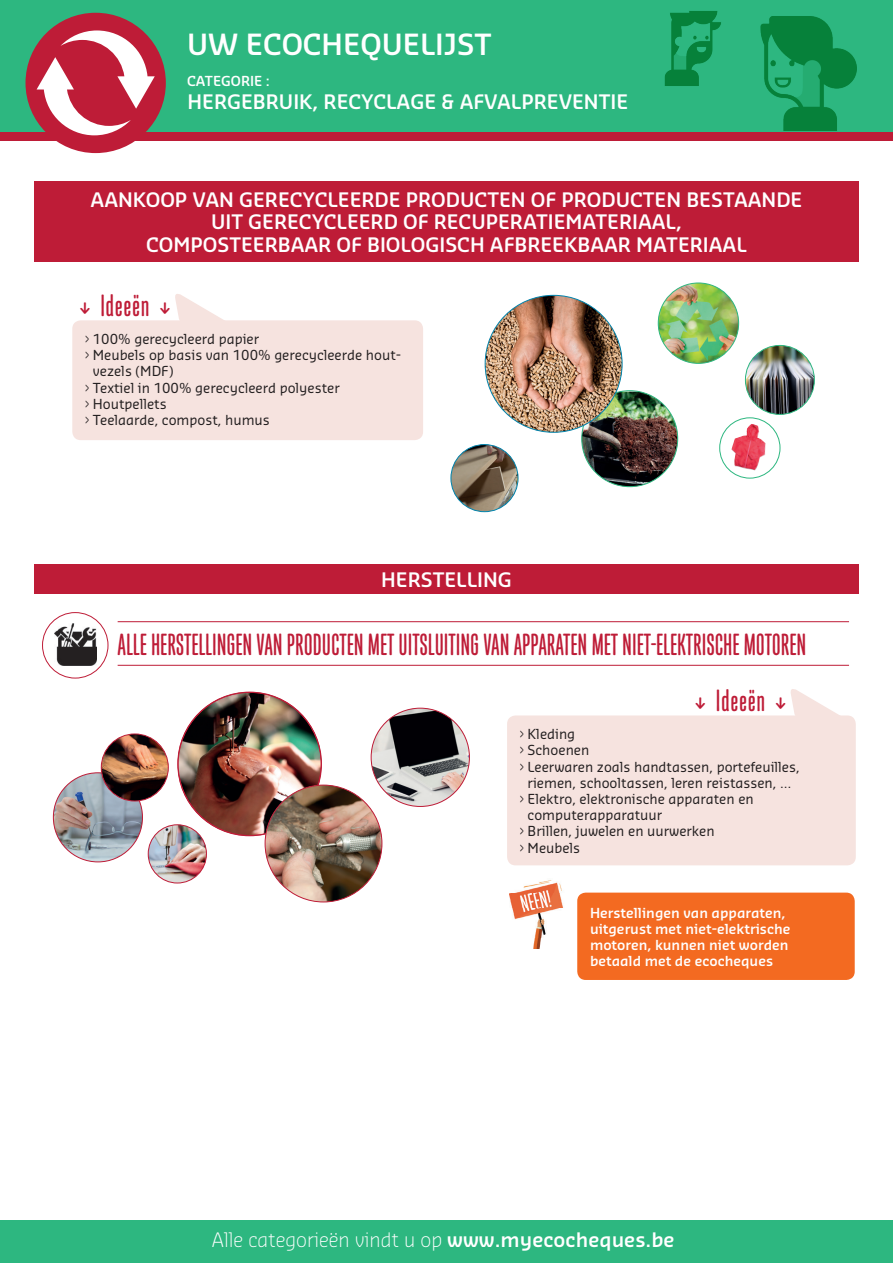
<style>
.page{position:relative;width:893px;height:1263px;background:#fff}
.page>*{position:absolute;margin:0;border:0;box-sizing:border-box;transform-origin:0 0}
.t1{font:700 30px/55.8px "Hand Gothic";color:#be1c37}
.t2{font:600 28.5px "Sansa Pro";color:#fff}
.t3{font:600 19.5px/22.5px "Sansa Pro";color:#fff;text-align:center}
.t4{font:300 19.5px "Sansa Pro";color:#fff}
.t5{font:13.5px "Sansa Pro";color:#231f20;scale:.5 1}
.t6{font:600 13.5px/16.2px "Sansa Pro";color:#fff}
.t7{font:13.5px "Sansa Pro";color:#231f20}
.s1{font-weight:600}
</style>
<div class="page">
<div style="left:0;top:0;width:893px;height:132px;background:#2db780"></div>
<div style="left:0;top:132px;width:893px;height:8px;background:#be1c37"></div>
<div style="left:26px;top:13px;width:140px;height:140px;background:#be1c37;border-radius:50%"></div>
<svg style="left:37px;top:30px;width:118px;height:105px"></svg>
<div style="left:0;top:1220px;width:893px;height:43px;background:#2db780"></div>
<img style="left:760px;top:16px;width:96px;height:115px">
<img style="left:664px;top:11px;width:57px;height:75px">
<div style="left:507px;top:715px;width:349px;height:150px;background:#f6e3df;border-radius:9px"></div>
<img style="left:54px;top:624px;width:42px;height:41px">
<div style="left:42px;top:612px;width:66px;height:66px;border:1px solid #be1c37;border-radius:50%"></div>
<svg style="left:789px;top:689px;width:63px;height:28px"></svg>
<img style="left:509px;top:880px;width:54px;height:68px">
<div style="left:577px;top:893px;width:278px;height:87px;background:#f36a21;border-radius:9px"></div>
<img style="left:658px;top:283px;width:81px;height:80px;border-radius:40px">
<div style="left:658px;top:283px;width:81px;height:81px;border:1px solid #2db780;border-radius:50%"></div>
<img style="left:745px;top:345px;width:69px;height:69px;border-radius:34px">
<div style="left:745px;top:345px;width:70px;height:70px;border:1px solid #2db780;border-radius:50%"></div>
<svg style="left:720px;top:418px;width:60px;height:60px"></svg>
<div style="left:719px;top:418px;width:61px;height:60px;border:1px solid #2db780;border-radius:50%"></div>
<img style="left:582px;top:392px;width:96px;height:95px">
<div style="left:72px;top:320px;width:351px;height:120px;background:#f6e3df;border-radius:9px"></div>
<svg style="left:174px;top:294px;width:62px;height:27px"></svg>
<div style="left:34px;top:181px;width:825px;height:80px;background:#be1c37"></div>
<div style="left:34px;top:564px;width:825px;height:30px;background:#be1c37"></div>
<img style="left:485px;top:295px;width:137px;height:137px;border-radius:68px">
<hr style="left:118px;top:665px;width:731px;height:1px;background:#be1c37">
<hr style="left:118px;top:621px;width:731px;height:1px;background:#be1c37">
<img style="left:178px;top:692px;width:143px;height:143px;border-radius:72px">
<img style="left:53px;top:773px;width:89px;height:89px;border-radius:45px">
<img style="left:265px;top:785px;width:117px;height:117px;border-radius:58px">
<img style="left:148px;top:825px;width:58px;height:58px;border-radius:29px">
<div style="left:148px;top:824px;width:59px;height:59px;border:1px solid #be1c37;border-radius:50%"></div>
<img style="left:101px;top:734px;width:67px;height:67px;border-radius:34px">
<div style="left:101px;top:734px;width:68px;height:67px;border:1px solid #be1c37;border-radius:50%"></div>
<img style="left:451px;top:445px;width:67px;height:67px;border-radius:34px">
<div style="left:451px;top:444px;width:67px;height:68px;border:1px solid #0083ac;border-radius:50%"></div>
<img style="left:371px;top:708px;width:98px;height:98px;border-radius:49px">
<h2 class="t2" style="left:187px;top:25px;width:306px">UW ECOCHEQUELIJST</h2>
<p class="t6" style="left:187px;top:73px;width:84px">CATEGORIE :</p>
<h3 class="t3" style="left:188px;top:90px;width:442px">HERGEBRUIK, RECYCLAGE &amp; AFVALPREVENTIE</h3>
<h3 class="t3" style="left:91px;top:188px;width:713px">AANKOOP VAN GERECYCLEERDE PRODUCTEN OF PRODUCTEN BESTAANDE<br>UIT GERECYCLEERD OF RECUPERATIEMATERIAAL,<br>COMPOSTEERBAAR OF BIOLOGISCH AFBREEKBAAR MATERIAAL</h3>
<h1 class="t1" style="left:80px;top:278px;width:92px">↓ Ideeën ↓</h1>
<p class="t5" style="left:85px;top:330px;width:350px">&gt; 100% gerecycleerd papier</p>
<p class="t5" style="left:85px;top:346px;width:634px">&gt; Meubels op basis van 100% gerecycleerde hout-</p>
<p class="t7" style="left:93px;top:363px;width:82px">vezels (MDF)</p>
<p class="t5" style="left:85px;top:379px;width:511px">&gt; Textiel in 100% gerecycleerd polyester</p>
<p class="t5" style="left:85px;top:395px;width:165px">&gt; Houtpellets</p>
<p class="t5" style="left:85px;top:411px;width:371px">&gt; Teelaarde, compost, humus</p>
<h3 class="t3" style="left:381px;top:568px;width:132px">HERSTELLING</h3>
<h1 class="t1" style="left:695px;top:618px;width:113px;text-indent:-578px">ALLE HERSTELLINGEN VAN PRODUCTEN MET UITSLUITING VAN APPARATEN MET NIET-ELEKTRISCHE MOTOREN ↓ Ideeën ↓</h1>
<p class="t5" style="left:520px;top:725px;width:112px">&gt; Kleding</p>
<p class="t5" style="left:520px;top:741px;width:141px">&gt; Schoenen</p>
<p class="t5" style="left:520px;top:758px;width:561px">&gt; Leerwaren zoals handtassen, portefeuilles,</p>
<p class="t7" style="left:528px;top:774px;width:265px">riemen, schooltassen, leren reistassen, …</p>
<p class="t5" style="left:520px;top:790px;width:469px">&gt; Elektro, elektronische apparaten en</p>
<p class="t7" style="left:528px;top:806px;width:136px">computerapparatuur</p>
<p class="t5" style="left:520px;top:822px;width:391px">&gt; Brillen, juwelen en uurwerken</p>
<p class="t5" style="left:520px;top:839px;width:122px">&gt; Meubels</p>
<p class="t6" style="left:590px;top:904px;width:202px">Herstellingen van apparaten, uitgerust met niet-elektrische motoren, kunnen niet worden betaald met de ecocheques</p>
<h3 class="t4" style="left:212px;top:1227px;width:464px">Alle categorieën vindt u op <span class="s1">www.myecocheques.be</span></h3>
</div>
